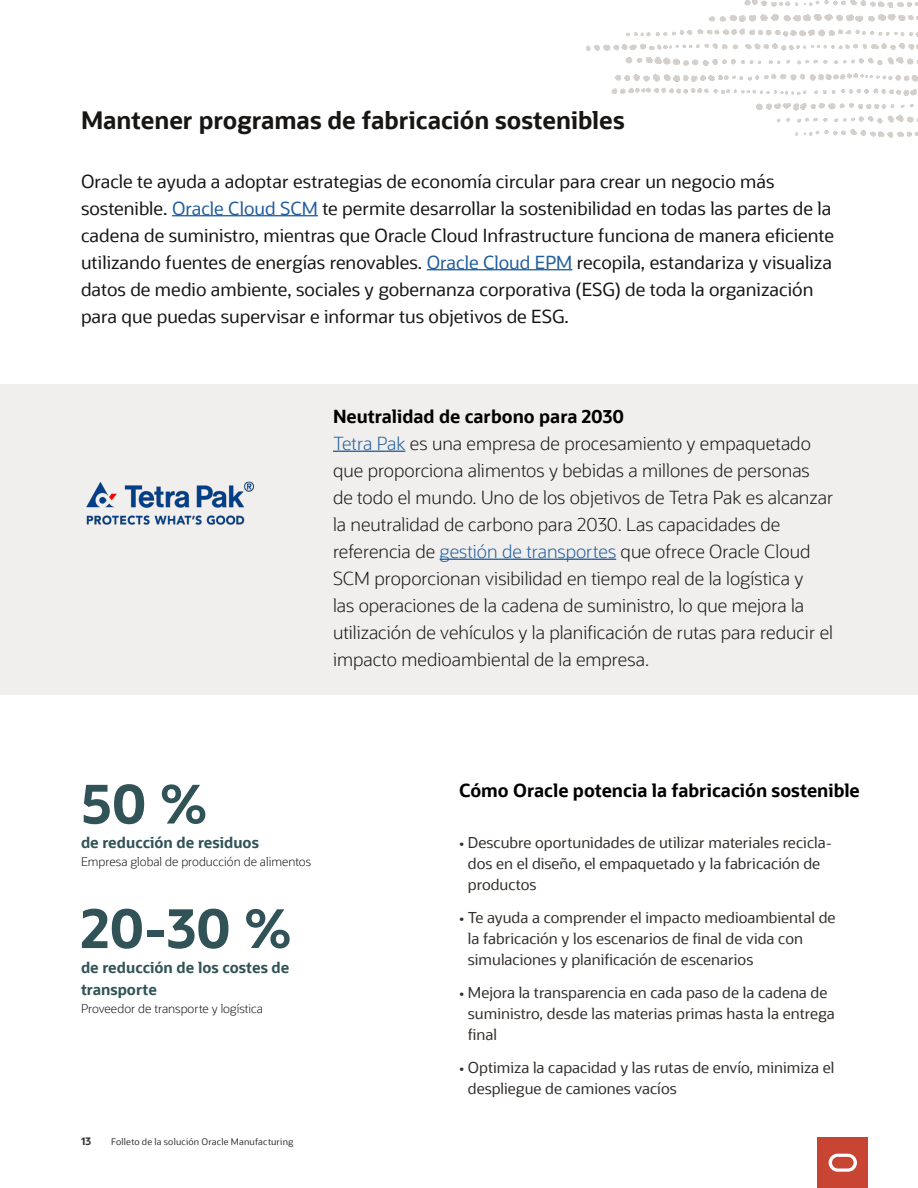
<style>
.page{position:relative;width:918px;height:1188px;background:#fff}
.page>*{position:absolute;margin:0;border:0;box-sizing:border-box;transform-origin:0 0}
.Component_Small_Stat{font:700 54px "Oracle Sans";color:#315357}
.A__Subhead_chapters{font:700 24px "Oracle Sans";color:#171615}
.A__Body_Text{font:18px/27px "Oracle Sans";color:#171615}
.A__Body_Text_Bullets{font:300 18px/27px "Oracle Sans";color:#171615}
.A___Bullets_Header{font:700 18px "Oracle Sans";color:#000}
.A___Bullets_copy{font:15px/21px "Oracle Sans";color:#312d2a}
.Component_Body_Bold{font:700 15px/22.5px "Oracle Sans";color:#315357}
.Component_Body_Bold-2{font:300 12px "Oracle Sans";color:#171615}
.t1{font:700 10.5px "Oracle Sans";color:#333}
.t2{font:9px "Oracle Sans";letter-spacing:.02em;color:#333}
.s1{color:#215e9e}
</style>
<div class="page">
<div style="left:0;top:384px;width:918px;height:311px;background:#f1efed"></div>
<img style="left:86px;top:481px;width:168px;height:44px">
<hr style="left:172px;top:215px;width:146px;height:1px;background:#215e9e">
<hr style="left:427px;top:269px;width:145px;height:1px;background:#215e9e">
<hr style="left:333px;top:451px;width:72px;height:1px;background:#215e9e">
<hr style="left:440px;top:559px;width:176px;height:1px;background:#215e9e">
<img style="left:586px;top:0;width:332px;height:138px">
<div style="left:818px;top:1137px;width:50px;height:51px;background:#c84534"></div>
<svg style="left:829px;top:1154px;width:28px;height:18px"></svg>
<p class="A__Subhead_chapters" style="left:81px;top:105px;width:545px">Mantener programas de fabricación sostenibles</p>
<p class="A__Body_Text" style="left:81px;top:168px;width:755px">Oracle te ayuda a adoptar estrategias de economía circular para crear un negocio más sostenible. <span class="s1">Oracle Cloud SCM</span> te permite desarrollar la sostenibilidad en todas las partes de la cadena de suministro, mientras que Oracle Cloud Infrastructure funciona de manera eficiente utilizando fuentes de energías renovables. <span class="s1">Oracle Cloud EPM</span> recopila, estandariza y visualiza datos de medio ambiente, sociales y gobernanza corporativa (ESG) de toda la organización para que puedas supervisar e informar tus objetivos de ESG.</p>
<p class="A___Bullets_Header" style="left:333px;top:405px;width:293px">Neutralidad de carbono para 2030</p>
<p class="A__Body_Text_Bullets" style="left:333px;top:430px;width:502px"><span class="s1">Tetra Pak</span> es una empresa de procesamiento y empaquetado que proporciona alimentos y bebidas a millones de personas de todo el mundo. Uno de los objetivos de Tetra Pak es alcanzar la neutralidad de carbono para 2030. Las capacidades de referencia de <span class="s1">gestión de transportes</span> que ofrece Oracle Cloud SCM proporcionan visibilidad en tiempo real de la logística y<br>las operaciones de la cadena de suministro, lo que mejora la utilización de vehículos y la planificación de rutas para reducir el impacto medioambiental de la empresa.</p>
<p class="Component_Small_Stat" style="left:81px;top:770px;width:128px">50 %</p>
<p class="Component_Body_Bold" style="left:81px;top:832px;width:179px">de reducción de residuos</p>
<p class="Component_Body_Bold-2" style="left:81px;top:855px;width:232px">Empresa global de producción de alimentos</p>
<p class="Component_Small_Stat" style="left:81px;top:894px;width:212px">20-30 %</p>
<p class="Component_Body_Bold" style="left:81px;top:956px;width:210px">de reducción de los costes de transporte</p>
<p class="Component_Body_Bold-2" style="left:81px;top:1002px;width:184px">Proveedor de transporte y logística</p>
<p class="t1" style="left:81px;top:1135px;width:12px">13</p>
<p class="t2" style="left:111px;top:1137px;width:184px">Folleto de la solución Oracle Manufacturing</p>
<p class="A___Bullets_Header" style="left:459px;top:779px;width:402px">Cómo Oracle potencia la fabricación sostenible</p>
<p class="A___Bullets_copy" style="left:468px;top:833px;width:366px;text-indent:-9px">• Descubre oportunidades de utilizar materiales recicla&shy;dos en el diseño, el empaquetado y la fabricación de productos</p>
<p class="A___Bullets_copy" style="left:468px;top:908px;width:369px;text-indent:-9px">• Te ayuda a comprender el impacto medioambiental de la fabricación y los escenarios de final de vida con simulaciones y planificación de escenarios</p>
<p class="A___Bullets_copy" style="left:468px;top:983px;width:368px;text-indent:-9px">• Mejora la transparencia en cada paso de la cadena de suministro, desde las materias primas hasta la entrega final</p>
<p class="A___Bullets_copy" style="left:468px;top:1058px;width:368px;text-indent:-9px">• Optimiza la capacidad y las rutas de envío, minimiza el despliegue de camiones vacíos</p>
</div>
